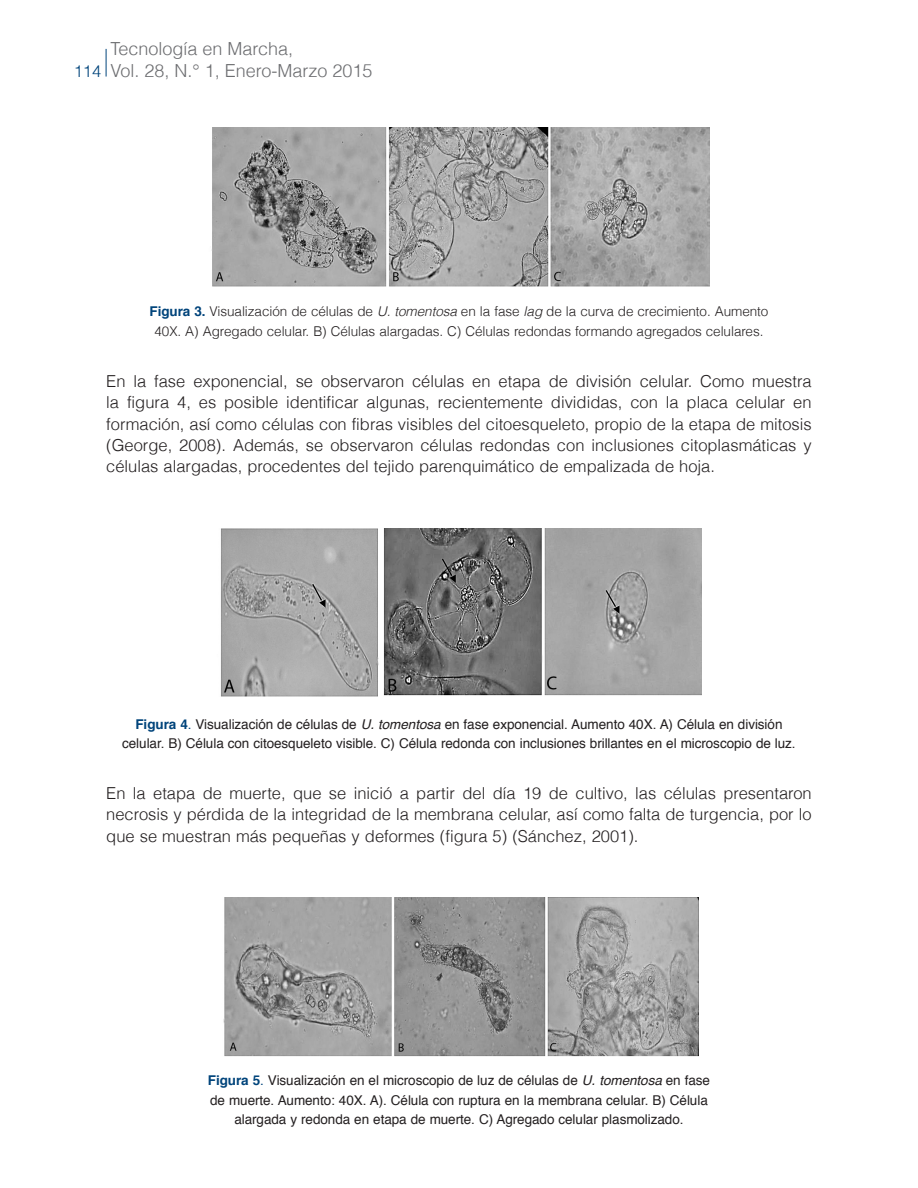
<style>
.page{position:relative;width:918px;height:1188px;background:#fff}
.page>*{position:absolute;margin:0;border:0;box-sizing:border-box;transform-origin:0 0}
.t1{font:300 18px/21.6px "Helvetica";color:#6c6d70}
._6texto{font:300 16.5px/21.3px "Helvetica";color:#231f20;text-align:justify}
._9tituloscuadros{font:13.5px/19.5px "Helvetica";letter-spacing:-.005em;color:#231f20;text-align:center}
._9tituloscuadros-2{font:300 13.5px/19.5px "Helvetica";letter-spacing:-.005em;color:#231f20;text-align:center}
.s1{font-size:16.5px;color:#00447b}
.s2{font-weight:700;color:#00447b}
.s3{font-style:italic}
.s4{color:#00447b}
</style>
<div class="page">
<svg style="left:106px;top:49px;width:1px;height:28px"></svg>
<img style="left:211px;top:128px;width:499px;height:159px">
<img style="left:221px;top:528px;width:481px;height:169px">
<img style="left:223px;top:898px;width:476px;height:159px">
<p class="t1" style="left:74px;top:38px;width:300px;text-indent:37px">Tecnología en Marcha,<br><span class="s1">114</span> Vol. 28, N.° 1, Enero-Marzo 2015</p>
<p class="_9tituloscuadros-2" style="left:150px;top:302px;width:620px"><span class="s2">Figura 3.</span> Visualización de células de <span class="s3">U. tomentosa</span> en la fase <span class="s3">lag</span> de la curva de crecimiento. Aumento<br>40X. A) Agregado celular. B) Células alargadas. C) Células redondas formando agregados celulares.</p>
<p class="_6texto" style="left:106px;top:370px;width:707px">En la fase exponencial, se observaron células en etapa de división celular. Como muestra la figura 4, es posible identificar algunas, recientemente divididas, con la placa celular en formación, así como células con fibras visibles del citoesqueleto, propio de la etapa de mitosis (George, 2008). Además, se observaron células redondas con inclusiones citoplasmáticas y células alargadas, procedentes del tejido parenquimático de empalizada de hoja.</p>
<p class="_9tituloscuadros" style="left:122px;top:714px;width:675px"><span class="s2">Figura 4</span><span class="s4">.</span> Visualización de células de <span class="s3">U. tomentosa</span> en fase exponencial. Aumento 40X. A) Célula en división celular. B) Célula con citoesqueleto visible. C) Célula redonda con inclusiones brillantes en el microscopio de luz.</p>
<p class="_6texto" style="left:106px;top:782px;width:707px">En la etapa de muerte, que se inició a partir del día 19 de cultivo, las células presentaron necrosis y pérdida de la integridad de la membrana celular, así como falta de turgencia, por lo que se muestran más pequeñas y deformes (figura 5) (Sánchez, 2001).</p>
<p class="_9tituloscuadros" style="left:208px;top:1071px;width:504px"><span class="s2">Figura 5</span><span class="s4">.</span> Visualización en el microscopio de luz de células de <span class="s3">U. tomentosa</span> en fase de muerte. Aumento: 40X. A). Célula con ruptura en la membrana celular. B) Célula alargada y redonda en etapa de muerte. C) Agregado celular plasmolizado.</p>
</div>
